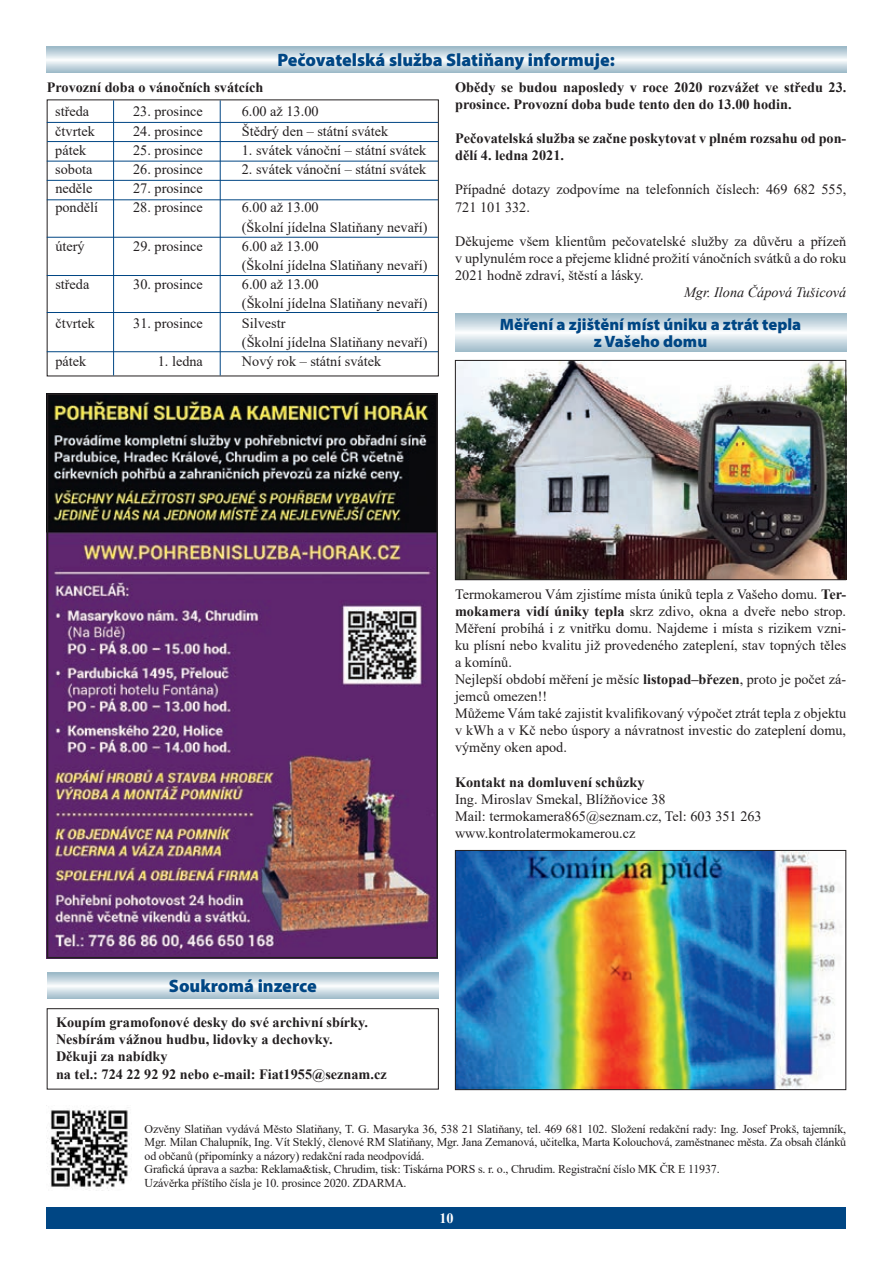
<style>
.page{position:relative;width:893px;height:1263px;background:#fff}
.page>*{position:absolute;margin:0;border:0;box-sizing:border-box;transform-origin:0 0}
.t1{font:900 18px "Myriad Pro";color:#004684}
.t2{font:900 16.5px/16.5px "Myriad Pro";color:#004684;text-align:center}
.t3{font:14.25px/17.1px "Times New Roman";color:#231f20}
.t4{font:700 14.25px/17.1px "Times New Roman";color:#231f20}
.t5{font:italic 14.25px "Times New Roman";color:#231f20}
.t6{font:700 14.25px "Times New Roman";color:#fff}
.t7{font:12px/13.5px "Times New Roman";letter-spacing:-.015em;color:#231f20}
.s1{font-weight:700}
</style>
<div class="page">
<div style="left:47px;top:1208px;width:799px;height:21px;background:#004684"></div>
<img style="left:47px;top:1110px;width:82px;height:81px">
<svg style="left:455px;top:313px;width:391px;height:38px;background:#cadae2"></svg>
<img style="left:457px;top:362px;width:387px;height:216px">
<div style="left:455px;top:360px;width:391px;height:220px;border:1px solid #231f20"></div>
<img style="left:457px;top:852px;width:379px;height:236px">
<div style="left:455px;top:850px;width:391px;height:240px;border:1px solid #231f20"></div>
<div style="left:47px;top:1008px;width:392px;height:81px;border:1px solid #231f20"></div>
<svg style="left:47px;top:973px;width:391px;height:25px"></svg>
<img style="left:50px;top:396px;width:385px;height:559px">
<div style="left:47px;top:393px;width:391px;height:565px;border:2px solid #231f20"></div>
<svg style="left:46px;top:47px;width:800px;height:25px"></svg>
<hr style="left:113px;top:100px;width:1px;height:275px;background:#004684">
<hr style="left:220px;top:100px;width:1px;height:275px;background:#004684">
<hr style="left:47px;top:122px;width:391px;height:1px;background:#004684">
<hr style="left:47px;top:141px;width:391px;height:1px;background:#004684">
<hr style="left:47px;top:161px;width:391px;height:1px;background:#004684">
<hr style="left:47px;top:180px;width:391px;height:1px;background:#004684">
<hr style="left:47px;top:199px;width:391px;height:1px;background:#004684">
<hr style="left:47px;top:237px;width:391px;height:1px;background:#004684">
<hr style="left:47px;top:275px;width:391px;height:1px;background:#004684">
<hr style="left:47px;top:312px;width:391px;height:1px;background:#004684">
<hr style="left:47px;top:351px;width:391px;height:1px;background:#004684">
<p class="t1" style="left:277px;top:48px;width:339px">Pečovatelská služba Slatiňany informuje:</p>
<p class="t4" style="left:47px;top:78px;width:218px">Provozní doba o vánočních svátcích</p>
<p class="t3" style="left:55px;top:103px;width:36px">středa</p>
<p class="t3" style="left:133px;top:103px;width:71px">23. prosince</p>
<p class="t3" style="left:242px;top:103px;width:78px">6.00 až 13.00</p>
<p class="t3" style="left:55px;top:122px;width:41px">čtvrtek</p>
<p class="t3" style="left:133px;top:122px;width:71px">24. prosince</p>
<p class="t3" style="left:242px;top:122px;width:148px">Štědrý den – státní svátek</p>
<p class="t3" style="left:55px;top:141px;width:32px">pátek</p>
<p class="t3" style="left:133px;top:141px;width:71px">25. prosince</p>
<p class="t3" style="left:242px;top:141px;width:186px">1. svátek vánoční – státní svátek</p>
<p class="t3" style="left:55px;top:160px;width:39px">sobota</p>
<p class="t3" style="left:133px;top:160px;width:71px">26. prosince</p>
<p class="t3" style="left:242px;top:160px;width:186px">2. svátek vánoční – státní svátek</p>
<p class="t3" style="left:55px;top:179px;width:39px">neděle</p>
<p class="t3" style="left:133px;top:179px;width:71px">27. prosince</p>
<p class="t3" style="left:55px;top:199px;width:44px">pondělí</p>
<p class="t3" style="left:133px;top:199px;width:71px">28. prosince</p>
<p class="t3" style="left:242px;top:198px;width:187px;line-height:19.2px">6.00 až 13.00<br>(Školní jídelna Slatiňany nevaří)</p>
<p class="t3" style="left:55px;top:237px;width:31px">úterý</p>
<p class="t3" style="left:133px;top:237px;width:71px">29. prosince</p>
<p class="t3" style="left:242px;top:236px;width:187px;line-height:19.2px">6.00 až 13.00<br>(Školní jídelna Slatiňany nevaří)</p>
<p class="t3" style="left:55px;top:275px;width:36px">středa</p>
<p class="t3" style="left:133px;top:275px;width:71px">30. prosince</p>
<p class="t3" style="left:242px;top:274px;width:187px;line-height:19.2px">6.00 až 13.00<br>(Školní jídelna Slatiňany nevaří)</p>
<p class="t3" style="left:55px;top:314px;width:41px">čtvrtek</p>
<p class="t3" style="left:133px;top:314px;width:71px">31. prosince</p>
<p class="t3" style="left:242px;top:313px;width:187px;line-height:19.2px">Silvestr<br>(Školní jídelna Slatiňany nevaří)</p>
<p class="t3" style="left:55px;top:352px;width:32px">pátek</p>
<p class="t3" style="left:158px;top:352px;width:47px">1. ledna</p>
<p class="t3" style="left:242px;top:352px;width:141px">Nový rok – státní svátek</p>
<p class="t4" style="left:455px;top:78px;width:393px">Obědy se budou naposledy v roce 2020 rozvážet ve středu 23. prosince. Provozní doba bude tento den do 13.00 hodin.</p>
<p class="t4" style="left:455px;top:129px;width:393px">Pečovatelská služba se začne poskytovat v plném rozsahu od pon&shy;dělí 4. ledna 2021.</p>
<p class="t3" style="left:455px;top:181px;width:393px">Případné dotazy zodpovíme na telefonních číslech: 469 682 555,<br>721 101 332.</p>
<p class="t3" style="left:455px;top:232px;width:393px;text-align:justify">Děkujeme všem klientům pečovatelské služby za důvěru a přízeň v uplynulém roce a přejeme klidné prožití vánočních svátků a do roku 2021 hodně zdraví, štěstí a lásky.</p>
<p class="t5" style="left:684px;top:282px;width:164px">Mgr. Ilona Čápová Tušicová</p>
<p class="t2" style="left:500px;top:316px;width:303px">Měření a zjištění míst úniku a ztrát tepla z Vašeho domu</p>
<p class="t1" style="left:169px;top:974px;width:149px">Soukromá inzerce</p>
<p class="t4" style="left:56px;top:1013px;width:332px">Koupím gramofonové desky do své archivní sbírky.<br>Nesbírám vážnou hudbu, lidovky a dechovky.<br>Děkuji za nabídky<br>na tel.: 724 22 92 92 nebo e-mail: Fiat1955@seznam.cz</p>
<p class="t3" style="left:455px;top:585px;width:393px">Termokamerou Vám zjistíme místa úniků tepla z Vašeho domu. <span class="s1">Ter&shy;mokamera vidí úniky tepla</span> skrz zdivo, okna a dveře nebo strop.<br>Měření probíhá i z vnitřku domu. Najdeme i místa s rizikem vzni&shy;ku plísní nebo kvalitu již provedeného zateplení, stav topných těles a komínů.<br>Nejlepší období měření je měsíc <span class="s1">listopad–březen</span>, proto je počet zá&shy;jemců omezen!!<br>Můžeme Vám také zajistit kvalifikovaný výpočet ztrát tepla z objektu v kWh a v Kč nebo úspory a návratnost investic do zateplení domu, výměny oken apod.</p>
<p class="t4" style="left:455px;top:773px;width:191px">Kontakt na domluvení schůzky</p>
<p class="t3" style="left:455px;top:790px;width:308px">Ing. Miroslav Smekal, Blížňovice 38<br>Mail: termokamera865@seznam.cz, Tel: 603 351 263 www.kontrolatermokamerou.cz</p>
<p class="t7" style="left:145px;top:1121px;width:703px">Ozvěny Slatiňan vydává Město Slatiňany, T. G. Masaryka 36, 538 21 Slatiňany, tel. 469 681 102. Složení redakční rady: Ing. Josef Prokš, tajemník, Mgr. Milan Chalupník, Ing. Vít Steklý, členové RM Slatiňany, Mgr. Jana Zemanová, učitelka, Marta Kolouchová, zaměstnanec města. Za obsah článků od občanů (připomínky a názory) redakční rada neodpovídá.<br>Grafická úprava a sazba: Reklama&amp;tisk, Chrudim, tisk: Tiskárna PORS s. r. o., Chrudim. Registrační číslo MK ČR E 11937.<br>Uzávěrka příštího čísla je 10. prosince 2020. ZDARMA.</p>
<p class="t6" style="left:439px;top:1208px;width:16px">10</p>
</div>
